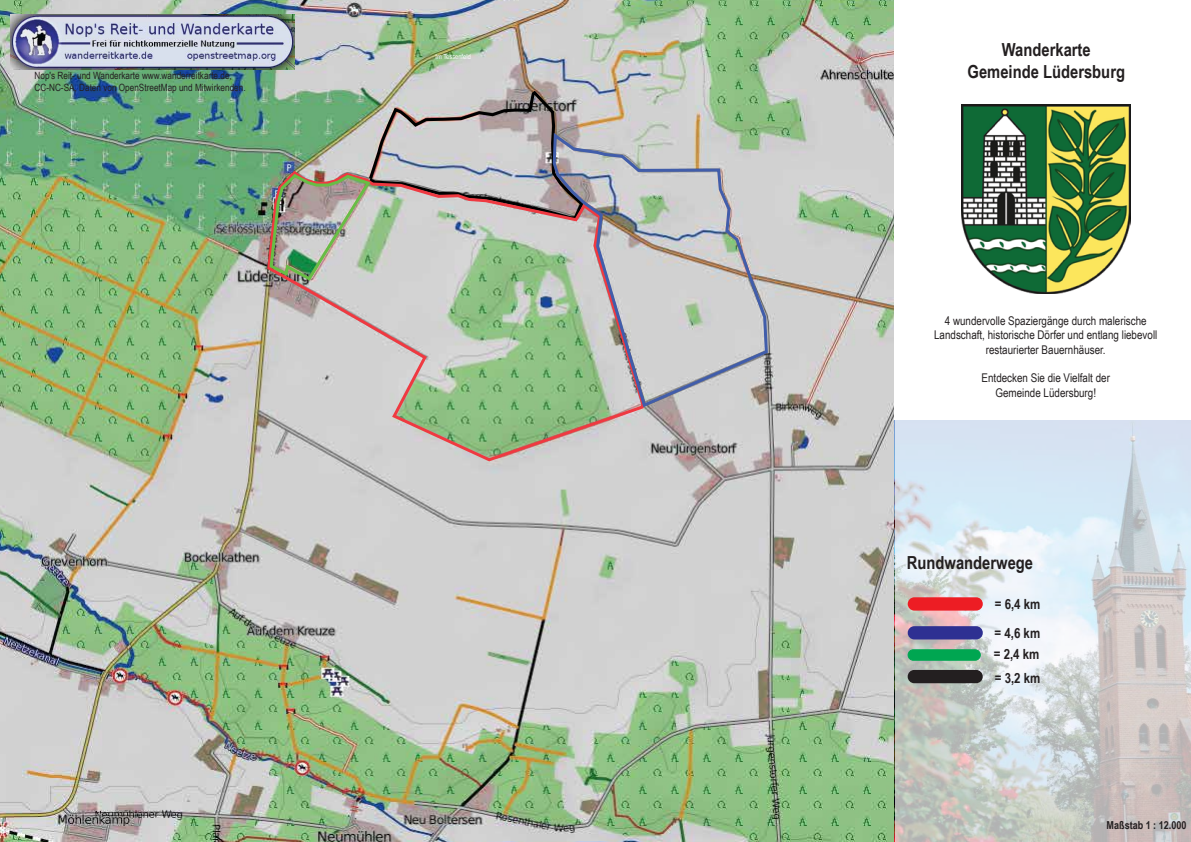
<style>
.page{position:relative;width:1191px;height:842px;background:#fff}
.page>*{position:absolute;margin:0;border:0;box-sizing:border-box;transform-origin:0 0}
.t1{font:700 18px/21.6px "Arial Narrow";color:#231f20;text-align:center}
.t2{font:700 14px/28.8px "Arial Narrow";color:#231f20}
.t3{font:12px/14.4px "Arial Narrow";color:#231f20;text-align:center}
.t4{font:700 11px "Arial Narrow";color:#231f20}
.t5{font:10px/12px "Arial Narrow";color:#231f20}
.t6{font:7px "Arial Narrow";color:#fff}
</style>
<div class="page">
<img style="left:0;top:0;width:894px;height:842px">
<svg style="left:266px;top:169px;width:380px;height:294px;background:#bac4b2"></svg>
<img style="left:268px;top:89px;width:317px;height:194px">
<img style="left:551px;top:130px;width:218px;height:279px">
<img style="left:11px;top:15px;width:284px;height:54px">
<svg style="left:894px;top:420px;width:297px;height:422px;background:#d1d6da"></svg>
<div style="left:909px;top:671px;width:72px;height:11px;background:#231f20;border-radius:5px"></div>
<div style="left:907px;top:670px;width:75px;height:13px;border:3px solid #231f20;border-radius:5px"></div>
<div style="left:909px;top:599px;width:72px;height:10px;background:#ed1d24;border-radius:5px"></div>
<div style="left:907px;top:597px;width:75px;height:14px;border:3px solid #ed1d24;border-radius:5px"></div>
<div style="left:909px;top:628px;width:72px;height:10px;background:#2e3092;border-radius:5px"></div>
<div style="left:907px;top:626px;width:75px;height:13px;border:3px solid #2e3092;border-radius:5px"></div>
<div style="left:908px;top:650px;width:72px;height:10px;background:#00a651;border-radius:5px"></div>
<div style="left:907px;top:649px;width:73px;height:12px;border:1px solid #00a651;border-radius:5px"></div>
<img style="left:961px;top:104px;width:169px;height:190px">
<p class="t5" style="left:35px;top:69px;width:213px">Nop's Reit- und Wanderkarte www.wanderreitkarte.de,<br>CC-NC-SA, Daten von OpenStreetMap und Mitwirkenden.</p>
<p class="t6" style="left:435px;top:51px;width:37px">Im Tessenfeld</p>
<h1 class="t1" style="left:967px;top:38px;width:159px">Wanderkarte<br>Gemeinde Lüdersburg</h1>
<p class="t3" style="left:934px;top:313px;width:225px">4 wundervolle Spaziergänge durch malerische<br>Landschaft, historische Dörfer und entlang liebevoll restaurierter Bauernhäuser.</p>
<p class="t3" style="left:981px;top:370px;width:130px">Entdecken Sie die Vielfalt der<br>Gemeinde Lüdersburg!</p>
<h1 class="t1" style="left:907px;top:551px;width:128px">Rundwanderwege</h1>
<p class="t2" style="left:994px;top:589px;width:47px">= 6,4 km = 4,6 km</p>
<p class="t2" style="left:993px;top:641px;width:48px;line-height:23.9px">= 2,4 km = 3,2 km</p>
<p class="t4" style="left:1106px;top:816px;width:81px">Maßstab 1 : 12.000</p>
</div>
